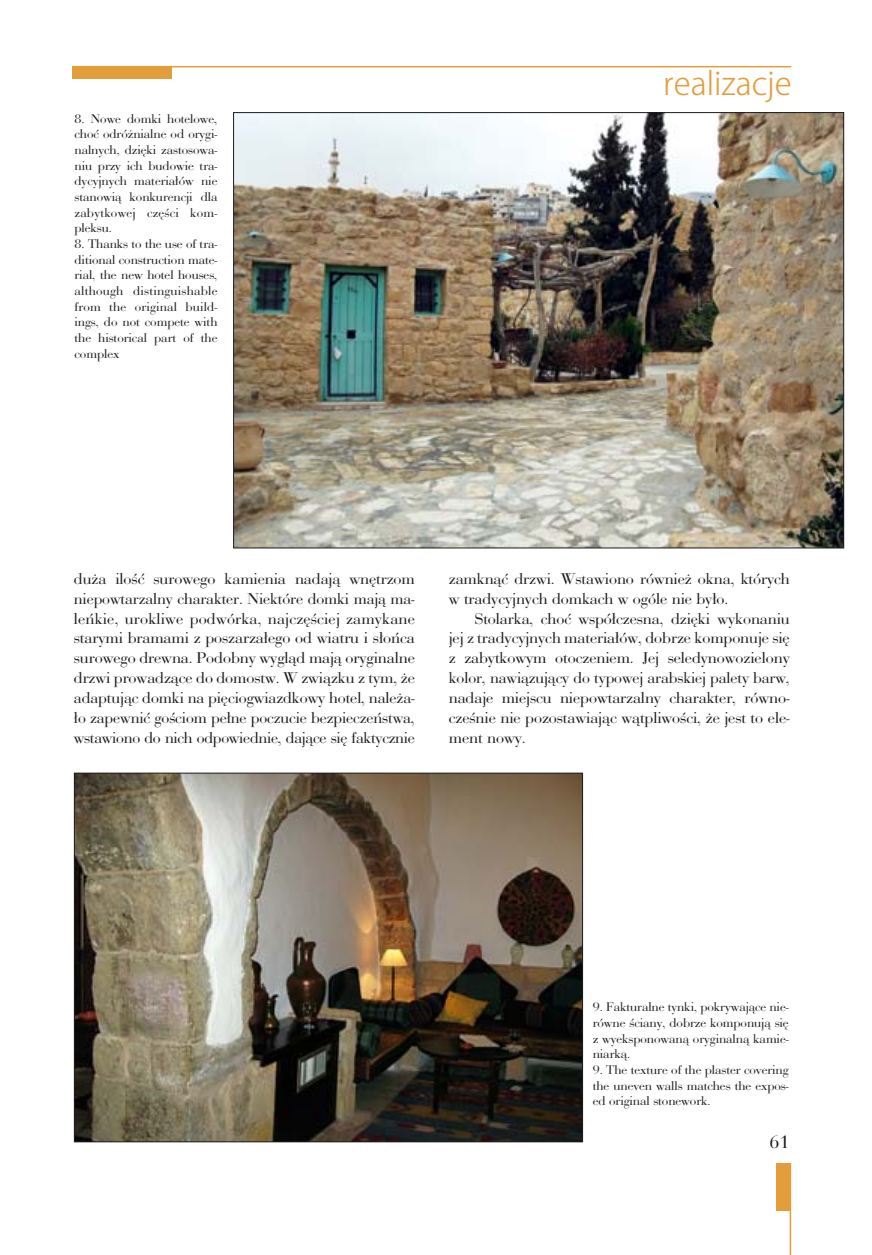
<style>
.page{position:relative;width:872px;height:1255px;background:#fff}
.page>*{position:absolute;margin:0;border:0;box-sizing:border-box;transform-origin:0 0}
.t1{font:300 31.5px "Koz Go Pro";color:#e39e3b}
.t2{font:18px "Pbauer Bodoni Roman";color:#1b1c20}
.t3{font:16.2px/19.8px "Bauer Bod DOT";color:#1b1c20;text-align:justify}
.t4{font:13.05px/15.6px "Bauer Bod DOT";color:#1b1c20;text-align:justify}
</style>
<div class="page">
<div style="left:72px;top:66px;width:99px;height:12px;background:#e39e3b"></div>
<div style="left:776px;top:1163px;width:15px;height:47px;background:#e39e3b"></div>
<hr style="left:789px;top:1163px;width:2px;height:91px;background:#e39e3b">
<hr style="left:72px;top:66px;width:719px;height:1px;background:#e39e3b">
<img style="left:76px;top:774px;width:505px;height:365px">
<img style="left:235px;top:114px;width:607px;height:432px">
<p class="t4" style="left:75px;top:112px;width:144px">8. Nowe domki hotelowe, choć odróżnialne od orygi&shy;nalnych, dzięki zastosowa&shy;niu przy ich budowie tra&shy;dycyjnych materiałów nie stanowią konkurencji dla zabytkowej części kom&shy;pleksu.</p>
<p class="t4" style="left:75px;top:237px;width:144px">8. Thanks to the use of tra&shy;ditional construction mate&shy;rial, the new hotel houses, although distinguishable from the original build&shy;ings, do not compete with the historical part of the complex</p>
<h1 class="t1" style="left:663px;top:67px;width:130px">realizacje</h1>
<p class="t3" style="left:74px;top:570px;width:342px">duża ilość surowego kamienia nadają wnętrzom niepowtarzalny charakter. Niektóre domki mają ma&shy;leńkie, urokliwe podwórka, najczęściej zamykane starymi bramami z poszarzałego od wiatru i słońca surowego drewna. Podobny wygląd mają oryginalne drzwi prowadzące do domostw. W związku z tym, że adaptując domki na pięciogwiazdkowy hotel, należa&shy;ło zapewnić gościom pełne poczucie bezpieczeństwa, wstawiono do nich odpowiednie, dające się faktycznie</p>
<p class="t3" style="left:449px;top:570px;width:342px">zamknąć drzwi. Wstawiono również okna, których w tradycyjnych domkach w ogóle nie było.</p>
<p class="t3" style="left:449px;top:610px;width:342px;text-indent:26px">Stolarka, choć współczesna, dzięki wykonaniu jej z tradycyjnych materiałów, dobrze komponuje się z zabytkowym otoczeniem. Jej seledynowozielony kolor, nawiązujący do typowej arabskiej palety barw, nadaje miejscu niepowtarzalny charakter, równo&shy;cześnie nie pozostawiając wątpliwości, że jest to ele&shy;ment nowy.</p>
<p class="t4" style="left:593px;top:1000px;width:197px">9. Fakturalne tynki, pokrywające nie&shy;równe ściany, dobrze komponują się z wyeksponowaną oryginalną kamie&shy;niarką.</p>
<p class="t4" style="left:593px;top:1063px;width:197px">9. The texture of the plaster covering the uneven walls matches the expos&shy;ed original stonework.</p>
<p class="t2" style="left:769px;top:1134px;width:22px">61</p>
</div>
